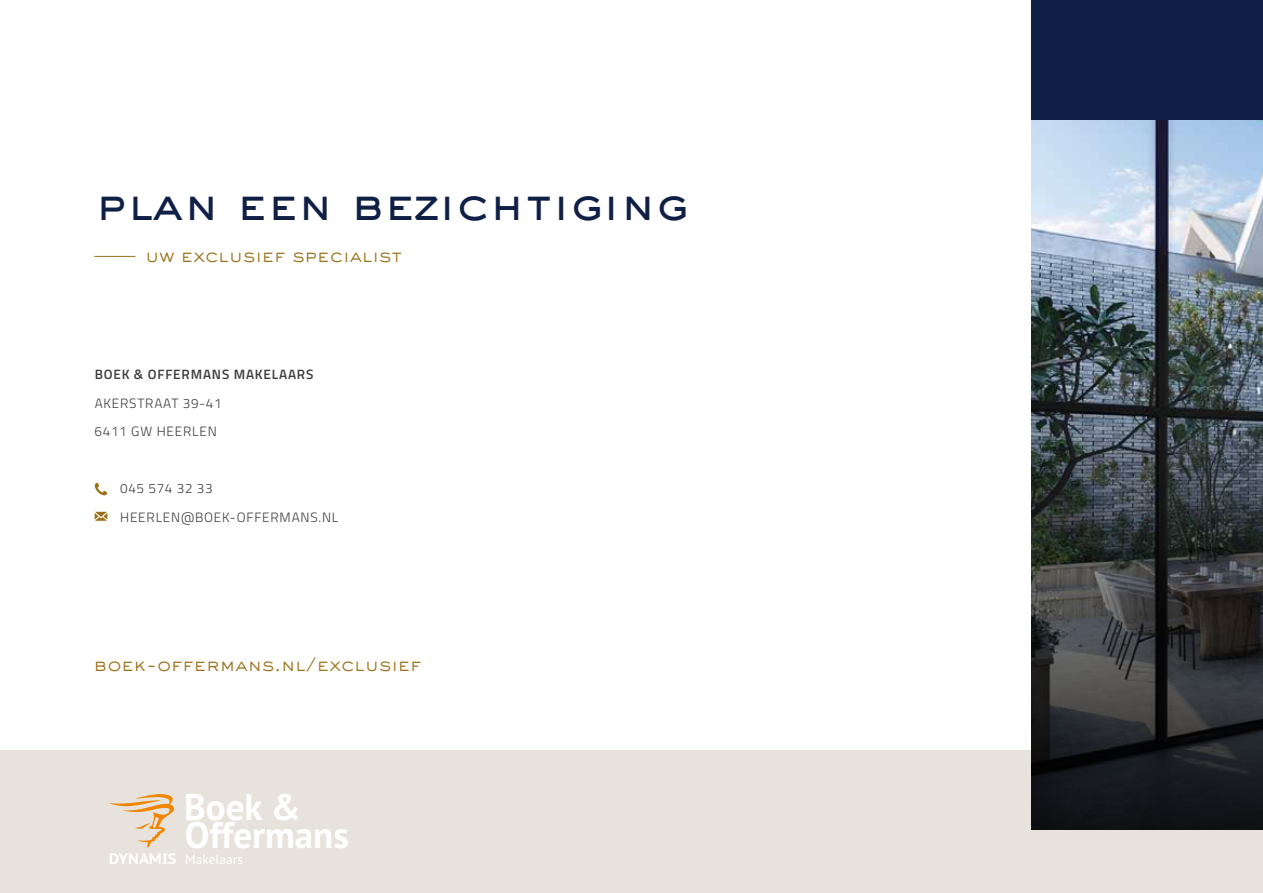
<style>
.page{position:relative;width:1263px;height:893px;background:#fff}
.page>*{position:absolute;margin:0;border:0;box-sizing:border-box;transform-origin:0 0}
.t1{font:500 45px "Sackers Gothic Std";color:#101f45}
.t2{font:700 36.9px/28.5px "PT Sans";color:#fff}
.t3{font:300 18px "Sackers Gothic Std";color:#9b711a}
.t4{font:300 13.5px/28.5px "Titillium Web";letter-spacing:.06em;color:#3c3c3b}
.t5{font:600 13.5px "Titillium Web";letter-spacing:.06em;color:#3c3c3b}
.t6{font:13.5px "PT Sans";color:#fff}
.s1{font-family:"PT Sans Caption";font-weight:700;font-size:15.15px}
</style>
<div class="page">
<div style="left:0;top:750px;width:1263px;height:143px;background:#e7e3dc"></div>
<svg style="left:95px;top:512px;width:12px;height:9px"></svg>
<svg style="left:95px;top:483px;width:12px;height:12px"></svg>
<hr style="left:94px;top:256px;width:41px;height:1px;background:#9b711a">
<img style="left:1031px;top:119px;width:232px;height:254px">
<svg style="left:1031px;top:373px;width:232px;height:456px;background:#313639"></svg>
<div style="left:1031px;top:0;width:232px;height:119px;background:#101f45"></div>
<svg style="left:109px;top:794px;width:65px;height:54px"></svg>
<h1 class="t1" style="left:95px;top:174px;width:595px">plan een bezichtiging</h1>
<h3 class="t3" style="left:145px;top:243px;width:258px">uw exclusief specialist</h3>
<p class="t5" style="left:95px;top:364px;width:220px">BOEK &amp; OFFERMANS MAKELAARS</p>
<p class="t4" style="left:95px;top:388px;width:129px">AKERSTRAAT 39-41<br>6411 GW HEERLEN</p>
<p class="t4" style="left:120px;top:474px;width:220px">045 574 32 33<br>HEERLEN@BOEK-OFFERMANS.NL</p>
<h3 class="t3" style="left:94px;top:652px;width:329px">boek-offermans.nl/exclusief</h3>
<h2 class="t2" style="left:184px;top:792px;width:166px">Boek &amp;<br>Offermans</h2>
<p class="t6" style="left:109px;top:850px;width:136px"><span class="s1">DYNAMIS</span> Makelaars</p>
</div>
